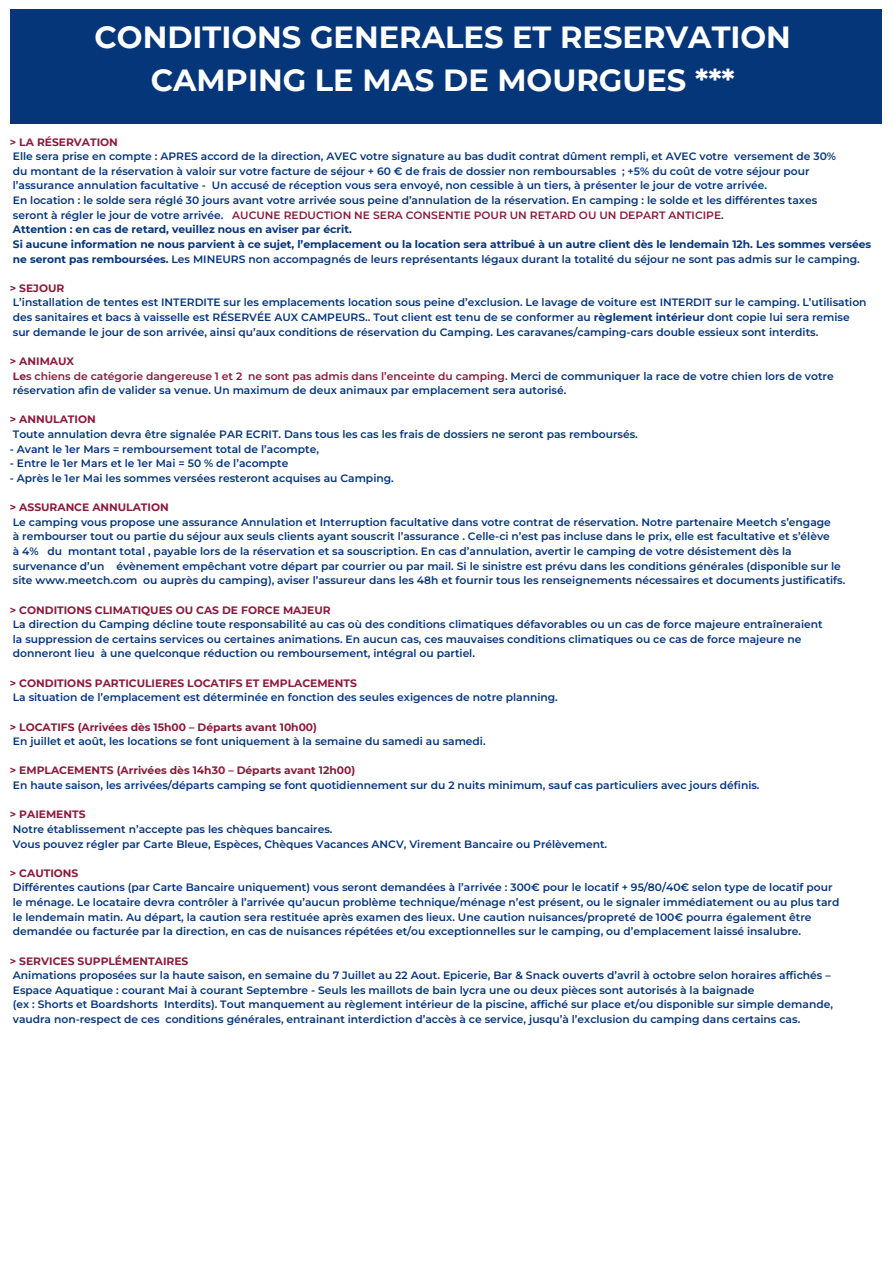
<style>
.page{position:relative;width:894px;height:1264px;background:#fff}
.page>*{position:absolute;margin:0;border:0;box-sizing:border-box;transform-origin:0 0}
.t1{font:700 30.45px/42.6px "Montserrat";color:#fff;text-align:center}
.t2{font:600 10.65px "Montserrat";color:#06367a}
.t3{font:700 10.65px "Montserrat";color:#881c3c}
.t4{font:600 10.65px "Montserrat";color:#881c3c}
.t5{font:700 10.65px "Montserrat";color:#06367a}
.s1{color:#06367a}
.s2{font-weight:700}
.s3{color:#881c3c}
</style>
<div class="page">
<div style="left:10px;top:9px;width:870px;height:115px;background:#06367a"></div>
<h1 class="t1" style="left:95px;top:16px;width:697px">CONDITIONS GENERALES ET RESERVATION<br>CAMPING LE MAS DE MOURGUES ***</h1>
<p class="t3" style="left:10px;top:135px;width:109px">&gt; LA RÉSERVATION</p>
<p class="t2" style="left:13px;top:150px;width:824px">Elle sera prise en compte : APRES accord de la direction, AVEC votre signature au bas dudit contrat dûment rempli, et AVEC votre versement de 30%</p>
<p class="t2" style="left:13px;top:164px;width:798px">du montant de la réservation à valoir sur votre facture de séjour + 60 € de frais de dossier non remboursables ; +5% du coût de votre séjour pour</p>
<p class="t2" style="left:13px;top:179px;width:755px">l’assurance annulation facultative - Un accusé de réception vous sera envoyé, non cessible à un tiers, à présenter le jour de votre arrivée.</p>
<p class="t2" style="left:13px;top:194px;width:805px">En location : le solde sera réglé 30 jours avant votre arrivée sous peine d’annulation de la réservation. En camping : le solde et les différentes taxes</p>
<p class="t4" style="left:13px;top:208px;width:712px"><span class="s1">seront à régler le jour de votre arrivée.</span> AUCUNE REDUCTION NE SERA CONSENTIE POUR UN RETARD OU UN DEPART ANTICIPE<span class="s1">.</span></p>
<p class="t5" style="left:13px;top:223px;width:340px">Attention : en cas de retard, veuillez nous en aviser par écrit.</p>
<p class="t5" style="left:13px;top:238px;width:859px">Si aucune information ne nous parvient à ce sujet, l’emplacement ou la location sera attribué à un autre client dès le lendemain 12h. Les sommes versées</p>
<p class="t2" style="left:13px;top:252px;width:848px"><span class="s2">ne seront pas remboursées.</span> Les MINEURS non accompagnés de leurs représentants légaux durant la totalité du séjour ne sont pas admis sur le camping.</p>
<p class="t3" style="left:10px;top:281px;width:56px">&gt; SEJOUR</p>
<p class="t2" style="left:13px;top:296px;width:854px">L’installation de tentes est INTERDITE sur les emplacements location sous peine d’exclusion. Le lavage de voiture est INTERDIT sur le camping. L’utilisation</p>
<p class="t2" style="left:13px;top:311px;width:838px">des sanitaires et bacs à vaisselle est RÉSERVÉE AUX CAMPEURS.<span class="s3">.</span> Tout client est tenu de se conformer au <span class="s2">règlement intérieur</span> dont copie lui sera remise</p>
<p class="t2" style="left:13px;top:325px;width:806px">sur demande le jour de son arrivée, ainsi qu’aux conditions de réservation du Camping. Les caravanes/camping-cars double essieux sont interdits.</p>
<p class="t3" style="left:10px;top:354px;width:66px">&gt; ANIMAUX</p>
<p class="t4" style="left:13px;top:369px;width:822px"><span class="s2">Le</span>s chiens de catégorie dangereuse 1 et 2 ne sont pas admis dans l’enceinte du camping. <span class="s1">Merci de communiquer la race de votre chien lors de votre</span></p>
<p class="t2" style="left:13px;top:384px;width:555px">réservation afin de valider sa venue. Un maximum de deux animaux par emplacement sera autorisé.</p>
<p class="t3" style="left:10px;top:413px;width:87px">&gt; ANNULATION</p>
<p class="t2" style="left:13px;top:428px;width:626px">Toute annulation devra être signalée PAR ECRIT. Dans tous les cas les frais de dossiers ne seront pas remboursés.</p>
<p class="t2" style="left:10px;top:442px;width:310px">- Avant le 1er Mars = remboursement total de l’acompte,</p>
<p class="t2" style="left:10px;top:457px;width:280px">- Entre le 1er Mars et le 1er Mai = 50 % de l’acompte</p>
<p class="t2" style="left:10px;top:471px;width:385px">- Après le 1er Mai les sommes versées resteront acquises au Camping.</p>
<p class="t3" style="left:10px;top:501px;width:160px">&gt; ASSURANCE ANNULATION</p>
<p class="t2" style="left:13px;top:515px;width:819px">Le camping vous propose une assurance Annulation et Interruption facultative dans votre contrat de réservation. Notre partenaire Meetch s’engage</p>
<p class="t2" style="left:13px;top:530px;width:818px">à rembourser tout ou partie du séjour aux seuls clients ayant souscrit l’assurance . Celle-ci n’est pas incluse dans le prix, elle est facultative et s’élève</p>
<p class="t2" style="left:13px;top:544px;width:780px">à 4% du montant total , payable lors de la réservation et sa souscription. En cas d’annulation, avertir le camping de votre désistement dès la</p>
<p class="t2" style="left:13px;top:559px;width:829px">survenance d’un évènement empêchant votre départ par courrier ou par mail. Si le sinistre est prévu dans les conditions générales (disponible sur le</p>
<p class="t2" style="left:13px;top:574px;width:833px">site www.meetch.com ou auprès du camping), aviser l’assureur dans les 48h et fournir tous les renseignements nécessaires et documents justificatifs.</p>
<p class="t3" style="left:10px;top:603px;width:322px">&gt; CONDITIONS CLIMATIQUES OU CAS DE FORCE MAJEUR</p>
<p class="t2" style="left:13px;top:618px;width:811px">La direction du Camping décline toute responsabilité au cas où des conditions climatiques défavorables ou un cas de force majeure entraîneraient</p>
<p class="t2" style="left:13px;top:632px;width:789px">la suppression de certains services ou certaines animations. En aucun cas, ces mauvaises conditions climatiques ou ce cas de force majeure ne</p>
<p class="t2" style="left:13px;top:647px;width:463px">donneront lieu à une quelconque réduction ou remboursement, intégral ou partiel.</p>
<p class="t3" style="left:10px;top:676px;width:348px">&gt; CONDITIONS PARTICULIERES LOCATIFS ET EMPLACEMENTS</p>
<p class="t2" style="left:13px;top:691px;width:546px">La situation de l’emplacement est déterminée en fonction des seules exigences de notre planning.</p>
<p class="t3" style="left:10px;top:720px;width:308px">&gt; LOCATIFS (Arrivées dès 15h00 – Départs avant 10h00)</p>
<p class="t2" style="left:13px;top:735px;width:474px">En juillet et août, les locations se font uniquement à la semaine du samedi au samedi.</p>
<p class="t3" style="left:10px;top:764px;width:347px">&gt; EMPLACEMENTS (Arrivées dès 14h30 – Départs avant 12h00)</p>
<p class="t2" style="left:13px;top:778px;width:748px">En haute saison, les arrivées/départs camping se font quotidiennement sur du 2 nuits minimum, sauf cas particuliers avec jours définis.</p>
<p class="t3" style="left:10px;top:808px;width:77px">&gt; PAIEMENTS</p>
<p class="t2" style="left:13px;top:822px;width:321px">Notre établissement n’accepte pas les chèques bancaires.</p>
<p class="t2" style="left:13px;top:837px;width:595px">Vous pouvez régler par Carte Bleue, Espèces, Chèques Vacances ANCV, Virement Bancaire ou Prélèvement.</p>
<p class="t3" style="left:10px;top:866px;width:70px">&gt; CAUTIONS</p>
<p class="t2" style="left:13px;top:881px;width:821px">Différentes cautions (par Carte Bancaire uniquement) vous seront demandées à l’arrivée : 300€ pour le locatif + 95/80/40€ selon type de locatif pour</p>
<p class="t2" style="left:13px;top:895px;width:827px">le ménage. Le locataire devra contrôler à l’arrivée qu’aucun problème technique/ménage n’est présent, ou le signaler immédiatement ou au plus tard</p>
<p class="t2" style="left:13px;top:910px;width:800px">le lendemain matin. Au départ, la caution sera restituée après examen des lieux. Une caution nuisances/propreté de 100€ pourra également être</p>
<p class="t2" style="left:13px;top:925px;width:789px">demandée ou facturée par la direction, en cas de nuisances répétées et/ou exceptionnelles sur le camping, ou d’emplacement laissé insalubre.</p>
<p class="t3" style="left:10px;top:954px;width:180px">&gt; SERVICES SUPPLÉMENTAIRES</p>
<p class="t2" style="left:13px;top:968px;width:819px">Animations proposées sur la haute saison, en semaine du 7 Juillet au 22 Aout. Epicerie, Bar &amp; Snack ouverts d’avril à octobre selon horaires affichés –</p>
<p class="t2" style="left:13px;top:983px;width:742px">Espace Aquatique : courant Mai à courant Septembre - Seuls les maillots de bain lycra une ou deux pièces sont autorisés à la baignade</p>
<p class="t2" style="left:13px;top:998px;width:821px">(ex : Shorts et Boardshorts Interdits). Tout manquement au règlement intérieur de la piscine, affiché sur place et/ou disponible sur simple demande,</p>
<p class="t2" style="left:13px;top:1012px;width:788px">vaudra non-respect de ces conditions générales, entrainant interdiction d’accès à ce service, jusqu’à l’exclusion du camping dans certains cas.</p>
</div>
